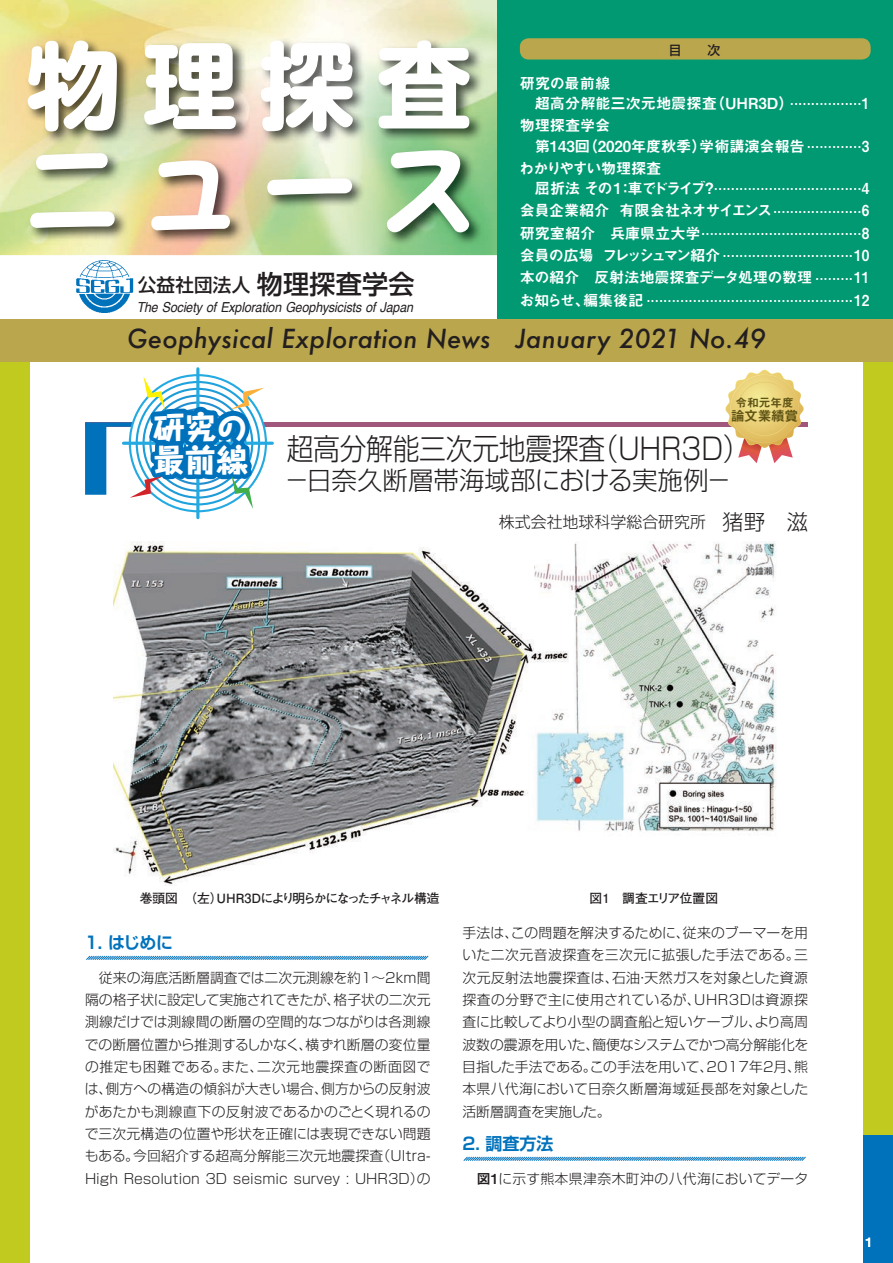
<style>
.page{position:relative;width:893px;height:1263px;background:#fff}
.page>*{position:absolute;margin:0;border:0;box-sizing:border-box;transform-origin:0 0}
.t1{font:700 95.7px "Shin M Go Pro";color:#fff}
.t2{font:700 95.7px "Capie N Std";color:#fff}
.t3{font:800 31.2px "Taka Hand Std";color:#fff}
.t4{font:300 29.7px "Shin Go Pro";letter-spacing:-.01em;color:#231f20;scale:.9 1}
.t5{font:italic 500 25.5px "Futura";letter-spacing:.01em;color:#231f20}
.t6{font:300 25.5px "Shin Go Pro";color:#231f20}
.t7{font:500 18.6px "Shin Go Pro";letter-spacing:.01em;color:#231f20}
.t8{font:700 16.95px "Shin Go Pro De";letter-spacing:-.01em;color:#0072bc}
.t9{font:300 15.9px "Shin Go Pro";color:#231f20}
.t10{font:15.15px/20.2px "Midashi Go Pro MB31";letter-spacing:-.01em;color:#fff}
.t11{font:15.15px "Midashi Go Pro MB31";letter-spacing:-.06em;color:#fff}
.t12{font:500 14.85px/22.4px "Gothic MB101 Pro";color:#fff;text-align:justify;scale:.9 1}
.t13{font:300 13.8px/22.4px "Shin Go Pro";letter-spacing:.005em;color:#231f20;text-align:justify}
.t14{font:italic 13.8px "Helvetica";letter-spacing:-.01em;color:#231f20;scale:.9 1}
.t15{font:300 13.8px "Shin Go Pro";letter-spacing:.03em;color:#231f20}
.t16{font:13.8px "Midashi Go Pro MB31";letter-spacing:-.025em;color:#5f5415}
.t17{font:700 12.75px "Futo Go B101 Pro";letter-spacing:-.105em;color:#231f20}
.t18{font:700 12.75px "Futo Go B101 Pro";letter-spacing:-.015em;color:#231f20}
.t19{font:500 12.75px "Shin Go Pro";color:#231f20}
.t20{font:12.75px "Midashi Go Pro MB31";color:#fff}
.t21{font:11.7px "Midashi Go Pro MB31";color:#5f5415}
.s1{font-size:26.1px}
.s2{font-family:"Midashi Go Pro MB31";font-weight:400;font-size:15.15px}
.s3{font-family:"Taka Hand Std";font-weight:800;font-size:31.2px;color:#fff}
.s4{font-size:21.3px}
.s5{font-family:"Midashi Go Pro MB31";font-weight:400}
</style>
<div class="page">
<div style="left:0;top:353px;width:30px;height:910px;background:#c1cb1f"></div>
<img style="left:0;top:0;width:497px;height:255px">
<div style="left:863px;top:0;width:30px;height:1263px;background:#c1cb1f"></div>
<div style="left:497px;top:0;width:396px;height:319px;background:#009972"></div>
<div style="left:0;top:319px;width:893px;height:42px;background:#baa64c"></div>
<img style="left:76px;top:260px;width:58px;height:52px">
<div style="left:863px;top:1135px;width:30px;height:128px;background:#0072bc"></div>
<svg style="left:86px;top:955px;width:343px;height:5px;background:#82b9dd"></svg>
<svg style="left:463px;top:1156px;width:343px;height:5px;background:#82b9dd"></svg>
<div style="left:520px;top:38px;width:351px;height:22px;background:#baa64c;border-radius:9px"></div>
<img style="left:26px;top:38px;width:458px;height:208px">
<div style="left:85px;top:422px;width:723px;height:5px;background:#a1577b"></div>
<hr style="left:196px;top:369px;width:3px;height:149px;background:#24aae1">
<svg style="left:85px;top:376px;width:189px;height:144px"></svg>
<img style="left:114px;top:542px;width:662px;height:343px">
<svg style="left:725px;top:370px;width:79px;height:93px"></svg>
<h1 class="t1" style="left:26px;top:8px;width:448px">物理探査</h1>
<h1 class="t2" style="left:24px;top:118px;width:452px">ニュース</h1>
<h3 class="t7" style="left:138px;top:269px;width:278px">公益社団法人 <span class="s1">物理探査学会</span></h3>
<p class="t14" style="left:137px;top:296px;width:309px">The Society of Exploration Geophysicists of Japan</p>
<p class="t19" style="left:669px;top:39px;width:53px">目　　次</p>
<p class="t10" style="left:535px;top:71px;width:336px;text-indent:-15px">研究の最前線<br>超高分解能三次元地震探査（UHR3D）<sup>.................</sup>1</p>
<p class="t10" style="left:520px;top:114px;width:351px">物理探査学会<br>　第143回（2020年度秋季）学術講演会報告 <sup>.............</sup>3</p>
<p class="t11" style="left:519px;top:156px;width:144px">わかりやすい物理探査</p>
<p class="t12" style="left:520px;top:172px;width:390px"><span class="s2">　屈折法 その１：車でドライブ？</span> ...................................<span class="s2">4会員企業紹介 有限会社ネオサイエンス</span> .....................<span class="s2">6研究室紹介　兵庫県立大学</span> ......................................<span class="s2">8会員の広場 フレッシュマン紹介</span> ...............................<span class="s2">10</span></p>
<p class="t10" style="left:520px;top:266px;width:351px">本の紹介　反射法地震探査データ処理の数理 <sup>.........</sup>11</p>
<p class="t12" style="left:519px;top:283px;width:390px"><span class="s2">お知らせ、編集後記</span> .................................................<span class="s2">12</span></p>
<h3 class="t5" style="left:127px;top:321px;width:640px">Geophysical Exploration News January 2021 No.49</h3>
<p class="t21" style="left:735px;top:393px;width:60px">令和元年度</p>
<p class="t16" style="left:731px;top:405px;width:69px">論文業績賞</p>
<h2 class="t3" style="left:153px;top:405px;width:96px">研究の</h2>
<h3 class="t4" style="left:153px;top:424px;width:664px"><span class="s3">最前線</span> 超高分解能三次元地震探査（UHR3D）</h3>
<h3 class="t6" style="left:284px;top:460px;width:449px">－日奈久断層帯海域部における実施例－</h3>
<p class="t9" style="left:499px;top:509px;width:311px">株式会社地球科学総合研究所　<span class="s4">猪野　滋</span></p>
<p class="t17" style="left:140px;top:888px;width:301px">巻頭図　（左）UHR3Dにより明らかになったチャネル構造</p>
<p class="t18" style="left:590px;top:888px;width:130px">図1　調査エリア位置図</p>
<p class="t8" style="left:85px;top:929px;width:90px">1. はじめに</p>
<p class="t13" style="left:85px;top:965px;width:347px">　従来の海底活断層調査では二次元測線を約1～2km間隔の格子状に設定して実施されてきたが、格子状の二次元測線だけでは測線間の断層の空間的なつながりは各測線での断層位置から推測するしかなく、横ずれ断層の変位量の推定も困難である。また、二次元地震探査の断面図では、側方への構造の傾斜が大きい場合、側方からの反射波があたかも測線直下の反射波であるかのごとく現れるので三次元構造の位置や形状を正確には表現できない問題もある。今回紹介する超高分解能三次元地震探査（Ultra-High Resolution 3D seismic survey : UHR3D）の</p>
<p class="t13" style="left:462px;top:920px;width:347px">手法は、この問題を解決するために、従来のブーマーを用いた二次元音波探査を三次元に拡張した手法である。三次元反射法地震探査は、石油・天然ガスを対象とした資源探査の分野で主に使用されているが、UHR3Dは資源探査に比較してより小型の調査船と短いケーブル、より高周波数の震源を用いた、簡便なシステムでかつ高分解能化を目指した手法である。この手法を用いて、2017年2月、熊本県八代海において日奈久断層海域延長部を対象とした活断層調査を実施した。</p>
<p class="t8" style="left:462px;top:1130px;width:93px">2. 調査方法</p>
<p class="t15" style="left:477px;top:1167px;width:333px"><span class="s5">図1</span>に示す熊本県津奈木町沖の八代海においてデータ</p>
<p class="t20" style="left:865px;top:1231px;width:9px">1</p>
</div>
